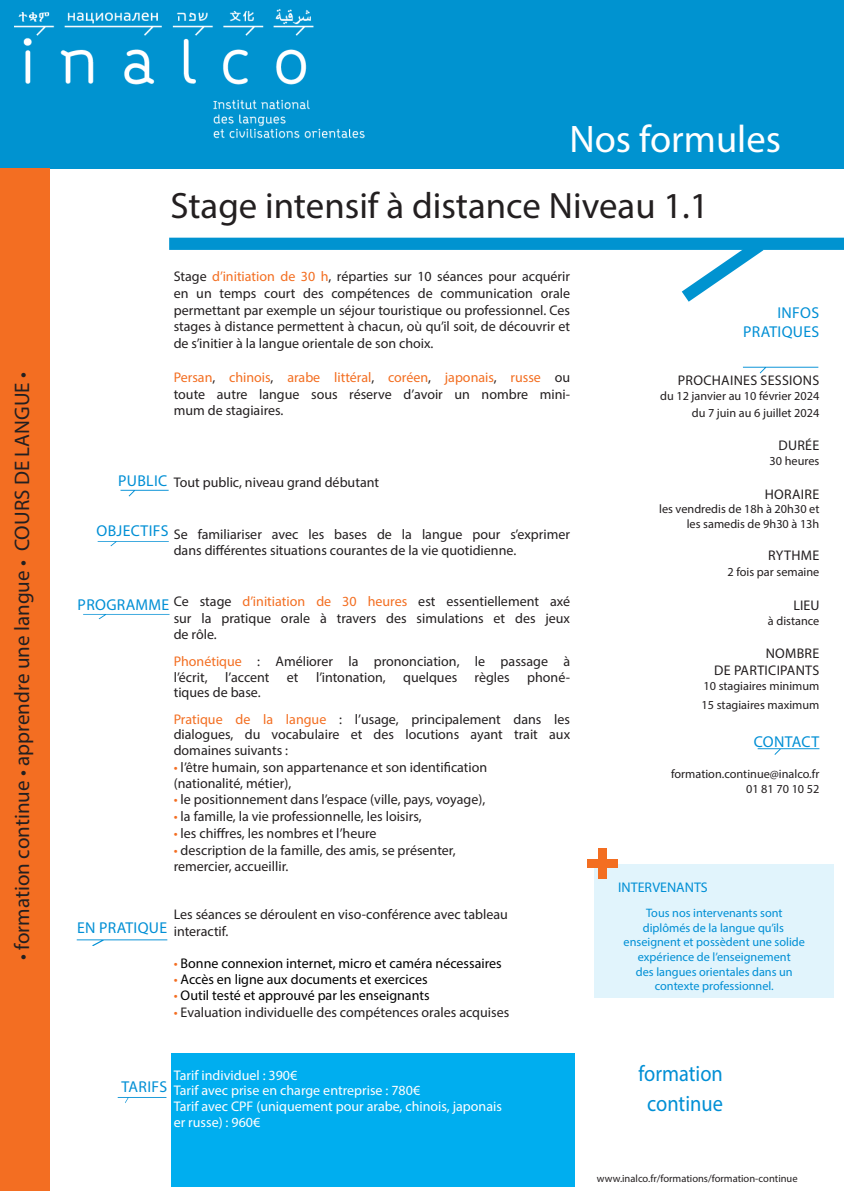
<style>
.page{position:relative;width:844px;height:1191px;background:#fff}
.page>*{position:absolute;margin:0;border:0;box-sizing:border-box;transform-origin:0 0}
.TITRAGE_DU_SÉMINAIRE{font:38.5px "Myriad Pro";color:#fff}
.TITRAGE_DU_SÉMINAIRE-2{font:36.75px "Myriad Pro";color:#231f20}
.TITRAGE_DU_SÉMINAIRE-3{font:22.4px "Myriad Pro";color:#008fd5;scale:.91 1}
.t1{font:21px "Myriad Pro";color:#231f20}
.GAUCHE_-_OBJECTIFS__PUBLIC__PROGRAMME{font:15.75px "Myriad Pro";letter-spacing:.02em;color:#008fd5}
.DROITE_-_CONTACT__TARIFS{font:15.75px/18.9px "Myriad Pro";letter-spacing:.02em;color:#008fd5;text-align:right}
.TEXTE_COURANT{font:15.75px "Myriad Pro";letter-spacing:.015em;color:#008fd5}
.TEXTE_COURANT_AVEC_RETRAIT{font:14px/16.8px "Myriad Pro";color:#231f20;text-align:justify}
.TEXTE_COURANT_AVEC_RETRAIT-2{font:14px "Myriad Pro";color:#000}
.TEXTE_COURANT_AVEC_RETRAIT-3{font:14px/15.8px "Myriad Pro";color:#fff}
.TEXTE_COURANT-2{font:14px/16.8px "Myriad Pro";letter-spacing:.02em;color:#231f20;text-align:right}
.TEXTE_COURANT_AVEC_RETRAIT-4{font:14px "Myriad Pro";color:#008fd5}
.TEXTE_COURANT-3{font:12.25px "Myriad Pro";color:#231f20}
.TITRE_INTERVENANT{font:12.25px/14.7px "Myriad Pro";color:#008fd5;text-align:center}
.TEXTE_COURANT-4{font:10.5px "Myriad Pro";color:#231f20}
.s1{color:#f36e21}
.s2{color:#f36e22}
</style>
<div class="page">
<div style="left:171px;top:1053px;width:403px;height:133px;background:#00aeef"></div>
<div style="left:594px;top:864px;width:240px;height:133px;background:#e1f4fc"></div>
<svg style="left:757px;top:748px;width:62px;height:7px"></svg>
<div style="left:598px;top:848px;width:8px;height:31px;background:#f36e21"></div>
<div style="left:587px;top:859px;width:31px;height:9px;background:#f36e21"></div>
<svg style="left:743px;top:367px;width:75px;height:6px"></svg>
<svg style="left:120px;top:490px;width:49px;height:6px"></svg>
<div style="left:0;top:0;width:843px;height:169px;background:#0093d0"></div>
<img style="left:14px;top:8px;width:351px;height:131px">
<div style="left:169px;top:238px;width:674px;height:12px;background:#0093d0"></div>
<svg style="left:668px;top:237px;width:108px;height:65px"></svg>
<svg style="left:98px;top:541px;width:71px;height:5px"></svg>
<div style="left:0;top:169px;width:50px;height:1022px;background:#f36e22"></div>
<svg style="left:118px;top:1097px;width:48px;height:6px"></svg>
<svg style="left:83px;top:614px;width:86px;height:5px"></svg>
<svg style="left:77px;top:939px;width:90px;height:7px"></svg>
<p class="t1" style="left:9px;top:960px;width:590px;rotate:-90deg">• formation continue • apprendre une langue • COURS DE LANGUE •</p>
<p class="TITRAGE_DU_SÉMINAIRE" style="left:569px;top:116px;width:213px">Nos formules</p>
<p class="TITRAGE_DU_SÉMINAIRE-2" style="left:170px;top:183px;width:539px">Stage intensif à distance Niveau 1.1</p>
<p class="TEXTE_COURANT_AVEC_RETRAIT" style="left:174px;top:268px;width:398px">Stage <span class="s1">d’initiation de 30 h</span>, réparties sur 10 séances pour acquérir en un temps court des compétences de communication orale permettant par exemple un séjour touristique ou professionnel. Ces stages à distance permettent à chacun, où qu’il soit, de découvrir et de s’initier à la langue orientale de son choix.</p>
<p class="TEXTE_COURANT_AVEC_RETRAIT" style="left:174px;top:368px;width:398px"><span class="s1">Persan</span>, <span class="s1">chinois</span>, <span class="s1">arabe littéral</span>, <span class="s1">coréen</span>, <span class="s1">japonais</span>, <span class="s1">russe</span> ou toute autre langue sous réserve d’avoir un nombre mini&shy;mum de stagiaires.</p>
<p class="GAUCHE_-_OBJECTIFS__PUBLIC__PROGRAMME" style="left:118px;top:470px;width:51px">PUBLIC</p>
<p class="TEXTE_COURANT_AVEC_RETRAIT" style="left:174px;top:473px;width:207px">Tout public, niveau grand débutant</p>
<p class="TEXTE_COURANT_AVEC_RETRAIT" style="left:174px;top:525px;width:398px">Se familiariser avec les bases de la langue pour s’exprimer dans différentes situations courantes de la vie quotidienne.</p>
<p class="TEXTE_COURANT_AVEC_RETRAIT" style="left:174px;top:592px;width:398px">Ce stage <span class="s1">d’initiation de 30 heures</span> est essentiellement axé sur la pratique orale à travers des simulations et des jeux de rôle.</p>
<p class="TEXTE_COURANT_AVEC_RETRAIT" style="left:174px;top:653px;width:398px;line-height:15.8px"><span class="s1">Phonétique</span> : Améliorer la prononciation, le passage à l’écrit, l’accent et l’intonation, quelques règles phoné&shy;tiques de base.</p>
<p class="TEXTE_COURANT_AVEC_RETRAIT" style="left:174px;top:710px;width:398px;line-height:15.8px"><span class="s1">Pratique de la langue</span> : l’usage, principalement dans les dialogues, du vocabulaire et des locutions ayant trait aux domaines suivants :</p>
<p class="TEXTE_COURANT_AVEC_RETRAIT" style="left:174px;top:759px;width:315px;line-height:15.8px"><span class="s2">•</span> l’être humain, son appartenance et son identification (nationalité, métier),</p>
<p class="TEXTE_COURANT_AVEC_RETRAIT" style="left:174px;top:791px;width:313px"><span class="s2">•</span> le positionnement dans l’espace (ville, pays, voyage),</p>
<p class="TEXTE_COURANT_AVEC_RETRAIT" style="left:174px;top:808px;width:249px"><span class="s2">•</span> la famille, la vie professionnelle, les loisirs,</p>
<p class="TEXTE_COURANT_AVEC_RETRAIT" style="left:174px;top:824px;width:204px"><span class="s2">•</span> les chiffres, les nombres et l’heure</p>
<p class="TEXTE_COURANT_AVEC_RETRAIT" style="left:174px;top:841px;width:283px"><span class="s2">•</span> description de la famille, des amis, se présenter,</p>
<p class="TEXTE_COURANT_AVEC_RETRAIT" style="left:174px;top:857px;width:116px">remercier, accueillir.</p>
<p class="TEXTE_COURANT_AVEC_RETRAIT" style="left:174px;top:905px;width:335px">Les séances se déroulent en viso-conférence avec tableau interactif.</p>
<p class="TEXTE_COURANT_AVEC_RETRAIT-2" style="left:174px;top:955px;width:329px"><span class="s2">•</span> Bonne connexion internet, micro et caméra nécessaires</p>
<p class="TEXTE_COURANT_AVEC_RETRAIT-2" style="left:174px;top:970px;width:255px"><span class="s2">•</span> Accès en ligne aux documents et exercices</p>
<p class="TEXTE_COURANT_AVEC_RETRAIT-2" style="left:174px;top:986px;width:257px"><span class="s2">•</span> Outil testé et approuvé par les enseignants</p>
<p class="TEXTE_COURANT_AVEC_RETRAIT" style="left:174px;top:1003px;width:337px"><span class="s2">•</span> Evaluation individuelle des compétences orales acquises</p>
<p class="GAUCHE_-_OBJECTIFS__PUBLIC__PROGRAMME" style="left:96px;top:521px;width:74px">OBJECTIFS</p>
<p class="GAUCHE_-_OBJECTIFS__PUBLIC__PROGRAMME" style="left:78px;top:594px;width:93px">PROGRAMME</p>
<p class="GAUCHE_-_OBJECTIFS__PUBLIC__PROGRAMME" style="left:77px;top:918px;width:92px">EN PRATIQUE</p>
<p class="TEXTE_COURANT_AVEC_RETRAIT-3" style="left:174px;top:1066px;width:125px">Tarif individuel : 390€</p>
<p class="TEXTE_COURANT_AVEC_RETRAIT-3" style="left:174px;top:1082px;width:248px">Tarif avec prise en charge entreprise : 780€</p>
<p class="TEXTE_COURANT_AVEC_RETRAIT-3" style="left:174px;top:1098px;width:330px">Tarif avec CPF (uniquement pour arabe, chinois, japonais er russe) : 960€</p>
<p class="GAUCHE_-_OBJECTIFS__PUBLIC__PROGRAMME" style="left:122px;top:1077px;width:47px">TARIFS</p>
<p class="DROITE_-_CONTACT__TARIFS" style="left:743px;top:303px;width:78px">INFOS<br>PRATIQUES</p>
<p class="TEXTE_COURANT-2" style="left:677px;top:372px;width:143px">PROCHAINES SESSIONS</p>
<p class="TEXTE_COURANT-3" style="left:660px;top:388px;width:161px">du 12 janvier au 10 février 2024</p>
<p class="TEXTE_COURANT-3" style="left:691px;top:405px;width:129px">du 7 juin au 6 juillet 2024</p>
<p class="TEXTE_COURANT-2" style="left:778px;top:437px;width:42px">DURÉE</p>
<p class="TEXTE_COURANT-3" style="left:769px;top:453px;width:51px">30 heures</p>
<p class="TEXTE_COURANT-2" style="left:764px;top:485px;width:56px">HORAIRE</p>
<p class="TEXTE_COURANT-3" style="left:659px;top:501px;width:162px">les vendredis de 18h à 20h30 et</p>
<p class="TEXTE_COURANT-3" style="left:686px;top:516px;width:134px">les samedis de 9h30 à 13h</p>
<p class="TEXTE_COURANT-2" style="left:768px;top:546px;width:53px">RYTHME</p>
<p class="TEXTE_COURANT-3" style="left:727px;top:564px;width:93px">2 fois par semaine</p>
<p class="TEXTE_COURANT-2" style="left:793px;top:596px;width:27px">LIEU</p>
<p class="TEXTE_COURANT-3" style="left:767px;top:613px;width:53px">à distance</p>
<p class="TEXTE_COURANT-2" style="left:714px;top:645px;width:106px">NOMBRE<br>DE PARTICIPANTS</p>
<p class="TEXTE_COURANT-3" style="left:703px;top:678px;width:117px">10 stagiaires minimum</p>
<p class="TEXTE_COURANT-3" style="left:701px;top:697px;width:119px">15 stagiaires maximum</p>
<p class="TEXTE_COURANT" style="left:753px;top:731px;width:67px">CONTACT</p>
<p class="TEXTE_COURANT-3" style="left:671px;top:766px;width:150px">formation.continue@inalco.fr</p>
<p class="TEXTE_COURANT-3" style="left:746px;top:781px;width:75px">01 81 70 10 52</p>
<p class="TEXTE_COURANT_AVEC_RETRAIT-4" style="left:618px;top:878px;width:91px">INTERVENANTS</p>
<p class="TITRE_INTERVENANT" style="left:623px;top:905px;width:183px">Tous nos intervenants sont diplômés de la langue qu’ils enseignent et possèdent une solide expérience de l’enseignement<br>des langues orientales dans un contexte professionnel.</p>
<p class="TITRAGE_DU_SÉMINAIRE-3" style="left:638px;top:1059px;width:94px">formation</p>
<p class="TITRAGE_DU_SÉMINAIRE-3" style="left:647px;top:1089px;width:85px">continue</p>
<p class="TEXTE_COURANT-4" style="left:596px;top:1171px;width:202px">www.inalco.fr/formations/formation-continue</p>
</div>
